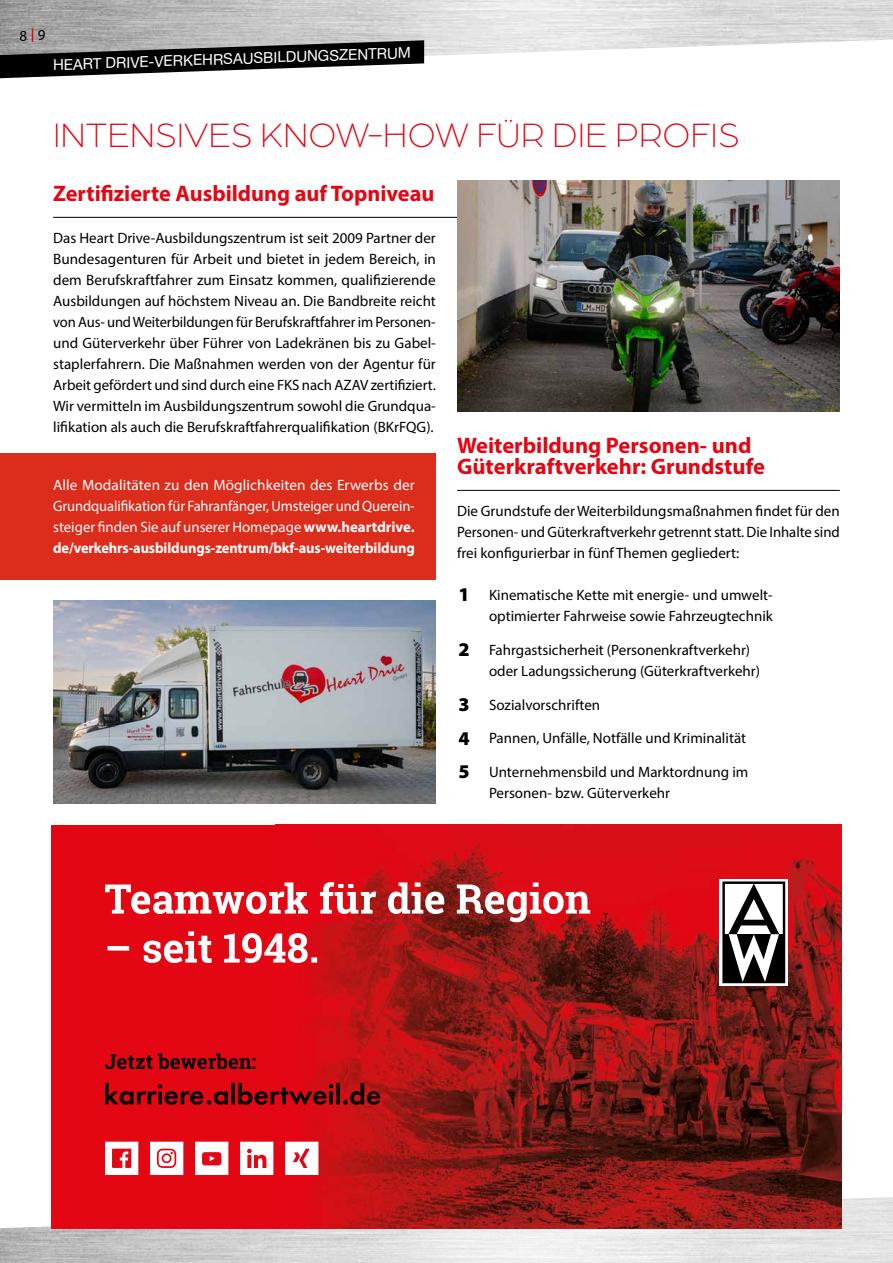
<style>
.page{position:relative;width:893px;height:1263px;background:#fff}
.page>*{position:absolute;margin:0;border:0;box-sizing:border-box;transform-origin:0 0}
.t1{font:300 36px "Arboria";color:#e30613}
.t2{font:700 22.5px/21px "Myriad Pro";color:#e30613}
.t3{font:900 19.5px/33.8px "Myriad Pro";color:#000;text-align:justify}
.t4{font:15px/21px "Myriad Pro";color:#000}
.t5{font:15px/21px "Myriad Pro";color:#fff;text-align:justify}
.t6{font:15px "Helvetica Neue LT Std";color:#fff}
.s1{font-weight:700}
</style>
<div class="page">
<img style="left:0;top:1197px;width:893px;height:66px">
<img style="left:0;top:0;width:893px;height:64px">
<hr style="left:53px;top:217px;width:413px;height:1px;background:#000">
<img style="left:457px;top:180px;width:383px;height:231px">
<img style="left:53px;top:600px;width:383px;height:204px">
<hr style="left:457px;top:490px;width:383px;height:1px;background:#000">
<div style="left:0;top:453px;width:436px;height:126px;background:#dc2c1b"></div>
<div style="left:51px;top:825px;width:224px;height:404px;background:#e30613"></div>
<img style="left:531px;top:825px;width:157px;height:303px">
<img style="left:688px;top:825px;width:154px;height:404px">
<img style="left:531px;top:1128px;width:157px;height:101px">
<img style="left:276px;top:1229px;width:206px;height:1px">
<hr style="left:275px;top:825px;width:1px;height:404px;background:#e30613">
<img style="left:276px;top:825px;width:255px;height:404px">
<svg style="left:108px;top:931px;width:209px;height:32px"></svg>
<svg style="left:105px;top:882px;width:485px;height:40px"></svg>
<svg style="left:105px;top:1083px;width:275px;height:22px;background:#92050d"></svg>
<svg style="left:105px;top:1053px;width:150px;height:16px;background:#8d030b"></svg>
<svg style="left:720px;top:879px;width:68px;height:107px"></svg>
<svg style="left:722px;top:881px;width:63px;height:102px"></svg>
<svg style="left:105px;top:1142px;width:33px;height:33px"></svg>
<svg style="left:240px;top:1142px;width:33px;height:33px"></svg>
<svg style="left:150px;top:1142px;width:33px;height:33px"></svg>
<svg style="left:195px;top:1142px;width:33px;height:33px"></svg>
<svg style="left:285px;top:1142px;width:33px;height:33px"></svg>
<svg style="left:0;top:28px;width:424px;height:50px;background:#6c6c6c"></svg>
<p class="t6" style="left:53px;top:56px;width:360px;rotate:-2deg">HEART DRIVE-VERKEHRSAUSBILDUNGSZENTRUM</p>
<h1 class="t1" style="left:53px;top:112px;width:688px">INTENSIVES KNOW-HOW FÜR DIE PROFIS</h1>
<h2 class="t2" style="left:53px;top:182px;width:383px">Zertifizierte Ausbildung auf Topniveau</h2>
<p class="t4" style="left:53px;top:227px;width:384px;text-align:justify">Das Heart Drive-Ausbildungszentrum ist seit 2009 Partner der Bundesagenturen für Arbeit und bietet in jedem Bereich, in dem Berufskraftfahrer zum Einsatz kommen, qualifizierende Ausbildungen auf höchstem Niveau an. Die Bandbreite reicht von Aus- und Weiterbildungen für Berufskraftfahrer im Personen&shy;und Güterverkehr über Führer von Ladekränen bis zu Gabel&shy;staplerfahrern. Die Maßnahmen werden von der Agentur für Arbeit gefördert und sind durch eine FKS nach AZAV zertifiziert.<br>Wir vermitteln im Ausbildungszentrum sowohl die Grundqua&shy;lifikation als auch die Berufskraftfahrerqualifikation (BKrFQG).</p>
<h2 class="t2" style="left:457px;top:434px;width:309px">Weiterbildung Personen- und<br>Güterkraftverkehr: Grundstufe</h2>
<p class="t4" style="left:457px;top:500px;width:384px;text-align:justify">Die Grundstufe der Weiterbildungsmaßnahmen findet für den Personen- und Güterkraftverkehr getrennt statt. Die Inhalte sind frei konfigurierbar in fünf Themen gegliedert:</p>
<p class="t5" style="left:53px;top:474px;width:363px">Alle Modalitäten zu den Möglichkeiten des Erwerbs der Grundqualifikation für Fahranfänger, Umsteiger und Querein&shy;steiger finden Sie auf unserer Homepage <span class="s1">www.heartdrive. de/verkehrs-ausbildungs-zentrum/bkf-aus-weiterbildung</span></p>
<h3 class="t3" style="left:458px;top:577px;width:13px">1</h3>
<h3 class="t3" style="left:458px;top:632px;width:13px">2</h3>
<h3 class="t3" style="left:458px;top:687px;width:13px">3<br>4<br>5</h3>
<p class="t4" style="left:489px;top:584px;width:285px">Kinematische Kette mit energie- und umwelt&shy;optimierter Fahrweise sowie Fahrzeugtechnik</p>
<p class="t4" style="left:489px;top:639px;width:273px">Fahrgastsicherheit (Personenkraftverkehr) oder Ladungssicherung (Güterkraftverkehr)</p>
<p class="t4" style="left:489px;top:694px;width:113px">Sozialvorschriften</p>
<p class="t4" style="left:489px;top:728px;width:259px">Pannen, Unfälle, Notfälle und Kriminalität</p>
<p class="t4" style="left:489px;top:761px;width:261px">Unternehmensbild und Marktordnung im<br>Personen- bzw. Güterverkehr</p>
</div>
